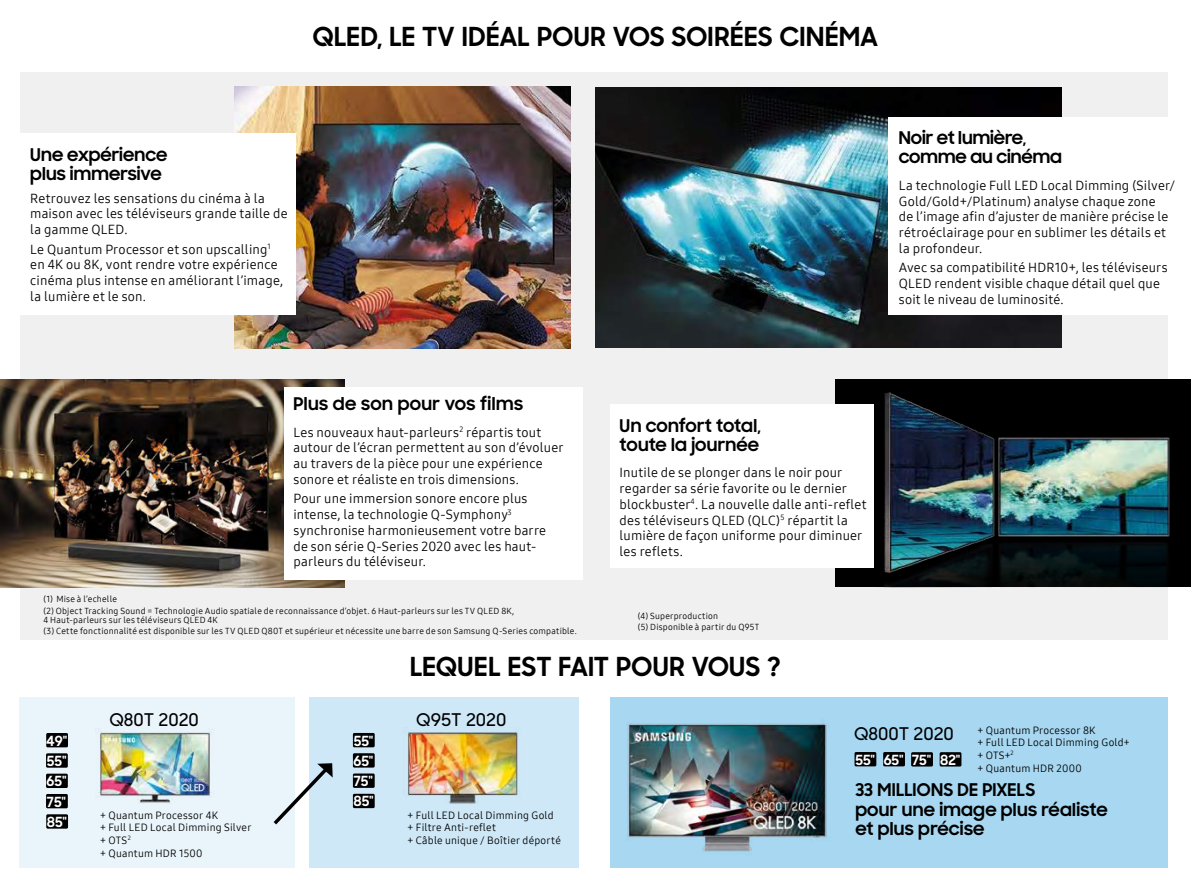
<style>
.page{position:relative;width:1191px;height:893px;background:#fff}
.page>*{position:absolute;margin:0;border:0;box-sizing:border-box;transform-origin:0 0}
.t1{font:700 26.25px "Samsung Sharp Sans";letter-spacing:.01em;color:#000}
.t2{font:700 17.5px/19.2px "Samsung Sharp Sans";letter-spacing:.01em;color:#000}
.t3{font:500 17.5px "Samsung Sharp Sans";color:#000}
.t4{font:700 14px/20.3px "Samsung Sharp Sans";color:#fff;text-align:justify}
.t5{font:13.12px/15.8px "Samsung One 400";letter-spacing:.015em;color:#000}
.t6{font:10.5px/12.6px "Samsung One 400";letter-spacing:.02em;color:#000}
.t7{font:8.75px/10.7px "Samsung One 400";letter-spacing:.025em;color:#000}
</style>
<div class="page">
<div style="left:610px;top:697px;width:557px;height:171px;background:#a7d7f1"></div>
<div style="left:309px;top:697px;width:269px;height:171px;background:#cee8f7"></div>
<div style="left:20px;top:697px;width:275px;height:171px;background:#eaf5fb"></div>
<div style="left:46px;top:733px;width:22px;height:14px;background:#000"></div>
<div style="left:46px;top:753px;width:22px;height:15px;background:#000"></div>
<div style="left:46px;top:774px;width:22px;height:14px;background:#000"></div>
<div style="left:46px;top:794px;width:22px;height:14px;background:#000"></div>
<div style="left:46px;top:814px;width:22px;height:15px;background:#000"></div>
<div style="left:353px;top:733px;width:22px;height:14px;background:#000"></div>
<div style="left:854px;top:752px;width:22px;height:14px;background:#000"></div>
<div style="left:353px;top:753px;width:22px;height:15px;background:#000"></div>
<div style="left:883px;top:752px;width:22px;height:14px;background:#000"></div>
<div style="left:353px;top:773px;width:22px;height:15px;background:#000"></div>
<div style="left:911px;top:752px;width:22px;height:14px;background:#000"></div>
<div style="left:353px;top:794px;width:22px;height:14px;background:#000"></div>
<div style="left:939px;top:752px;width:22px;height:14px;background:#000"></div>
<svg style="left:273px;top:763px;width:60px;height:62px"></svg>
<img style="left:95px;top:728px;width:117px;height:75px">
<img style="left:403px;top:727px;width:115px;height:77px">
<div style="left:20px;top:72px;width:1147px;height:567px;background:#f0f0f0"></div>
<img style="left:627px;top:723px;width:200px;height:129px">
<img style="left:0;top:380px;width:344px;height:207px">
<div style="left:284px;top:387px;width:298px;height:192px;background:#fff"></div>
<div style="left:835px;top:380px;width:356px;height:207px;background:#000"></div>
<img style="left:884px;top:392px;width:286px;height:195px">
<div style="left:610px;top:404px;width:264px;height:164px;background:#fff"></div>
<img style="left:235px;top:87px;width:335px;height:261px">
<img style="left:595px;top:88px;width:467px;height:259px">
<div style="left:888px;top:118px;width:288px;height:197px;background:#fff"></div>
<div style="left:0;top:133px;width:295px;height:182px;background:#fff"></div>
<h1 class="t1" style="left:313px;top:17px;width:567px">QLED, LE TV IDÉAL POUR VOS SOIRÉES CINÉMA</h1>
<h2 class="t2" style="left:30px;top:144px;width:139px">Une expérience plus immersive</h2>
<p class="t5" style="left:30px;top:190px;width:259px">Retrouvez les sensations du cinéma à la maison avec les téléviseurs grande taille de la gamme QLED.</p>
<p class="t5" style="left:30px;top:241px;width:254px">Le Quantum Processor et son upscalling<sup>1 </sup>en 4K ou 8K, vont rendre votre expérience cinéma plus intense en améliorant l’image, la lumière et le son.</p>
<h2 class="t2" style="left:898px;top:127px;width:165px">Noir et lumière, comme au cinéma</h2>
<p class="t5" style="left:898px;top:177px;width:278px">La technologie Full LED Local Dimming (Silver/ Gold/Gold+/Platinum) analyse chaque zone<br>de l’image afin d’ajuster de manière précise le rétroéclairage pour en sublimer les détails et la profondeur.</p>
<p class="t5" style="left:898px;top:260px;width:270px">Avec sa compatibilité HDR10+, les téléviseurs<br>QLED rendent visible chaque détail quel que soit le niveau de luminosité.</p>
<h2 class="t2" style="left:293px;top:393px;width:231px">Plus de son pour vos films</h2>
<p class="t5" style="left:293px;top:424px;width:272px">Les nouveaux haut-parleurs<sup>2</sup> répartis tout autour de l’écran permettent au son d’évoluer au travers de la pièce pour une expérience sonore et réaliste en trois dimensions.</p>
<p class="t5" style="left:293px;top:491px;width:254px">Pour une immersion sonore encore plus intense, la technologie Q-Symphony<sup>3 </sup>synchronise harmonieusement votre barre de son série Q-Series 2020 avec les haut&shy;parleurs du téléviseur.</p>
<h2 class="t2" style="left:619px;top:415px;width:143px">Un confort total, toute la journée</h2>
<p class="t5" style="left:619px;top:465px;width:248px">Inutile de se plonger dans le noir pour regarder sa série favorite ou le dernier blockbuster<sup>4</sup>. La nouvelle dalle anti-reflet des téléviseurs QLED (QLC)<sup>5</sup> répartit la lumière de façon uniforme pour diminuer les reflets.</p>
<p class="t7" style="left:43px;top:593px;width:472px;line-height:12.4px">(1) Mise à l’echelle<br>(2) Object Tracking Sound = Technologie Audio spatiale de reconnaissance d’objet. 6 Haut-parleurs sur les TV QLED 8K,</p>
<p class="t7" style="left:43px;top:615px;width:535px">4 Haut-parleurs sur les téléviseurs QLED 4K<br>(3) Cette fonctionnalité est disponible sur les TV QLED Q80T et supérieur et nécessite une barre de son Samsung Q-Series compatible.</p>
<p class="t7" style="left:638px;top:611px;width:123px">(4) Superproduction<br>(5) Disponible à partir du Q95T</p>
<h1 class="t1" style="left:410px;top:647px;width:372px">LEQUEL EST FAIT POUR VOUS ?</h1>
<h2 class="t3" style="left:109px;top:707px;width:91px">Q80T 2020</h2>
<h2 class="t3" style="left:416px;top:707px;width:92px">Q95T 2020</h2>
<p class="t4" style="left:46px;top:730px;width:23px">49" 55" 65" 75" 85"</p>
<p class="t4" style="left:353px;top:730px;width:22px">55"<br>65"</p>
<p class="t4" style="left:353px;top:770px;width:21px">75"</p>
<p class="t4" style="left:353px;top:790px;width:22px">85"</p>
<p class="t6" style="left:100px;top:809px;width:153px">+ Quantum Processor 4K<br>+ Full LED Local Dimming Silver + OTS<sup>2<br></sup>+ Quantum HDR 1500</p>
<p class="t6" style="left:407px;top:809px;width:155px">+ Full LED Local Dimming Gold + Filtre Anti-reflet<br>+ Câble unique / Boîtier déporté</p>
<h2 class="t3" style="left:854px;top:721px;width:101px">Q800T 2020</h2>
<p class="t4" style="left:855px;top:749px;width:50px">55" 65"</p>
<p class="t4" style="left:911px;top:749px;width:21px">75"</p>
<p class="t4" style="left:940px;top:749px;width:22px">82"</p>
<p class="t6" style="left:977px;top:724px;width:154px">+ Quantum Processor 8K<br>+ Full LED Local Dimming Gold+ + OTS+<sup>2<br></sup>+ Quantum HDR 2000</p>
<h2 class="t2" style="left:855px;top:779px;width:254px">33 MILLIONS DE PIXELS<br>pour une image plus réaliste et plus précise</h2>
</div>
